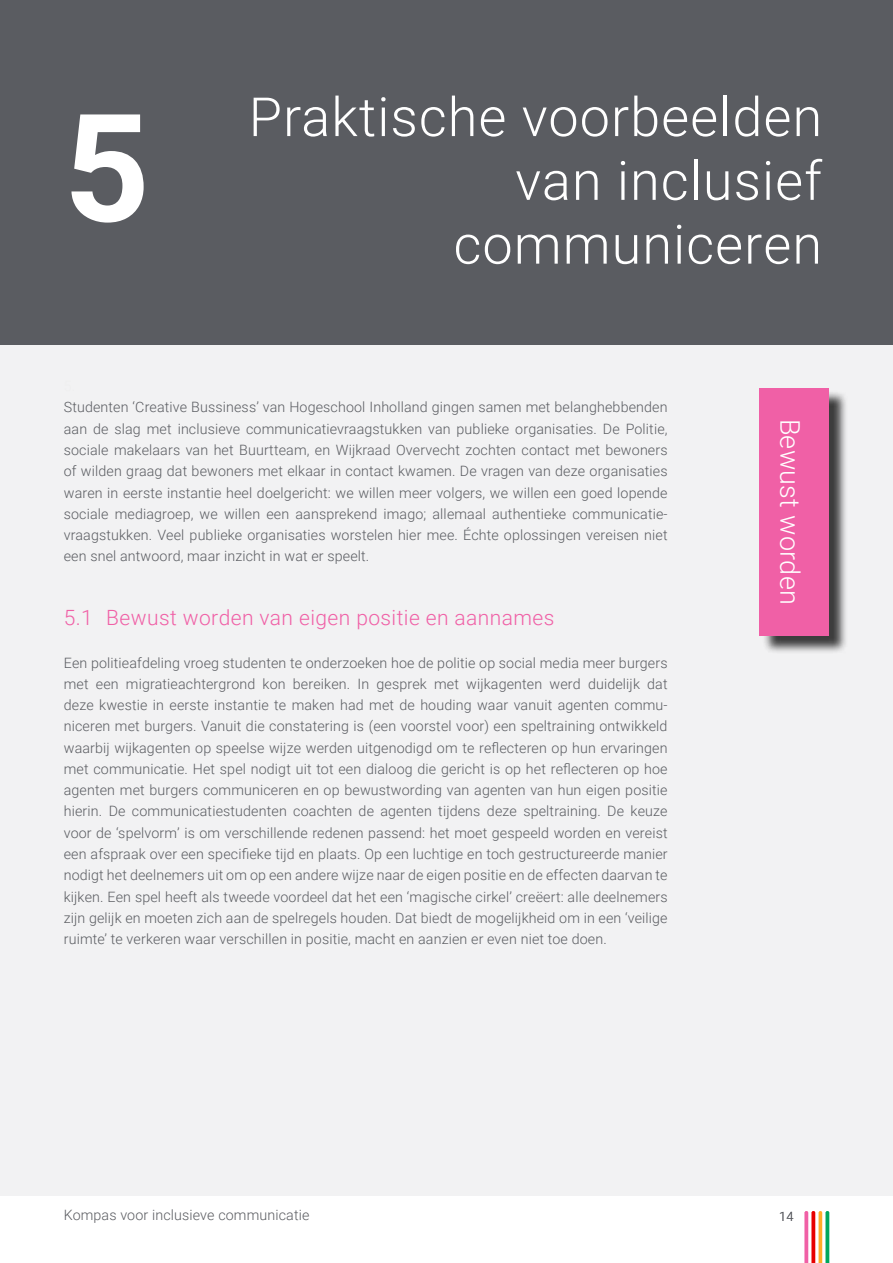
<style>
.page{position:relative;width:893px;height:1263px;background:#fff}
.page>*{position:absolute;margin:0;border:0;box-sizing:border-box;transform-origin:0 0}
.t1{font:700 150px "Roboto";color:#fff}
.t2{font:300 54px/63.8px "Roboto";letter-spacing:.02em;color:#fff;text-align:right}
.t3{font:300 27px "Roboto";letter-spacing:.01em;color:#fff}
.t4{font:300 21px "Roboto";letter-spacing:.02em;color:#f060a6}
.t5{font:300 14.25px/21.3px "Roboto";letter-spacing:.01em;color:#5a5c61;text-align:justify}
.t6{font:300 12.75px "Roboto";color:#5a5c61}
</style>
<div class="page">
<div style="left:0;top:344px;width:893px;height:852px;background:#f2f2f3"></div>
<div style="left:0;top:0;width:893px;height:344px;background:#5a5c61"></div>
<svg style="left:805px;top:1211px;width:24px;height:52px"></svg>
<div style="left:762px;top:390px;width:86px;height:264px;background:#000;opacity:.75"></div>
<div style="left:760px;top:388px;width:69px;height:247px;background:#f060a6"></div>
<h1 class="t1" style="left:64px;top:63px;width:88px">5</h1>
<h2 class="t2" style="left:249px;top:83px;width:575px">Praktische voorbeelden van inclusief</h2>
<h2 class="t2" style="left:454px;top:211px;width:370px">communiceren</h2>
<p class="t5" style="left:64px;top:396px;width:605px">Studenten ‘Creative Bussiness’ van Hogeschool Inholland gingen samen met belanghebbenden aan de slag met inclusieve communicatievraagstukken van publieke organisaties. De Politie, sociale makelaars van het Buurtteam, en Wijkraad Overvecht zochten contact met bewoners of wilden graag dat bewoners met elkaar in contact kwamen. De vragen van deze organisaties waren in eerste instantie heel doelgericht: we willen meer volgers, we willen een goed lopende sociale mediagroep, we willen een aansprekend imago; allemaal authentieke communicatie&shy;vraagstukken. Veel publieke organisaties worstelen hier mee. Échte oplossingen vereisen niet een snel antwoord, maar inzicht in wat er speelt.</p>
<h3 class="t4" style="left:64px;top:603px;width:492px">5.1 Bewust worden van eigen positie en aannames</h3>
<p class="t5" style="left:64px;top:651px;width:605px">Een politieafdeling vroeg studenten te onderzoeken hoe de politie op social media meer burgers met een migratieachtergrond kon bereiken. In gesprek met wijkagenten werd duidelijk dat deze kwestie in eerste instantie te maken had met de houding waar vanuit agenten commu&shy;niceren met burgers. Vanuit die constatering is (een voorstel voor) een speltraining ontwikkeld waarbij wijkagenten op speelse wijze werden uitgenodigd om te reflecteren op hun ervaringen met communicatie. Het spel nodigt uit tot een dialoog die gericht is op het reflecteren op hoe agenten met burgers communiceren en op bewustwording van agenten van hun eigen positie hierin. De communicatiestudenten coachten de agenten tijdens deze speltraining. De keuze voor de ‘spelvorm’ is om verschillende redenen passend: het moet gespeeld worden en vereist een afspraak over een specifieke tijd en plaats. Op een luchtige en toch gestructureerde manier nodigt het deelnemers uit om op een andere wijze naar de eigen positie en de effecten daarvan te kijken. Een spel heeft als tweede voordeel dat het een ‘magische cirkel’ creëert: alle deelnemers zijn gelijk en moeten zich aan de spelregels houden. Dat biedt de mogelijkheid om in een ‘veilige ruimte’ te verkeren waar verschillen in positie, macht en aanzien er even niet toe doen.</p>
<h3 class="t3" style="left:809px;top:419px;width:188px;rotate:90deg">Bewust worden</h3>
<p class="t5" style="left:64px;top:1204px;width:247px">Kompas voor inclusieve communicatie</p>
<p class="t6" style="left:779px;top:1207px;width:16px">14</p>
</div>
